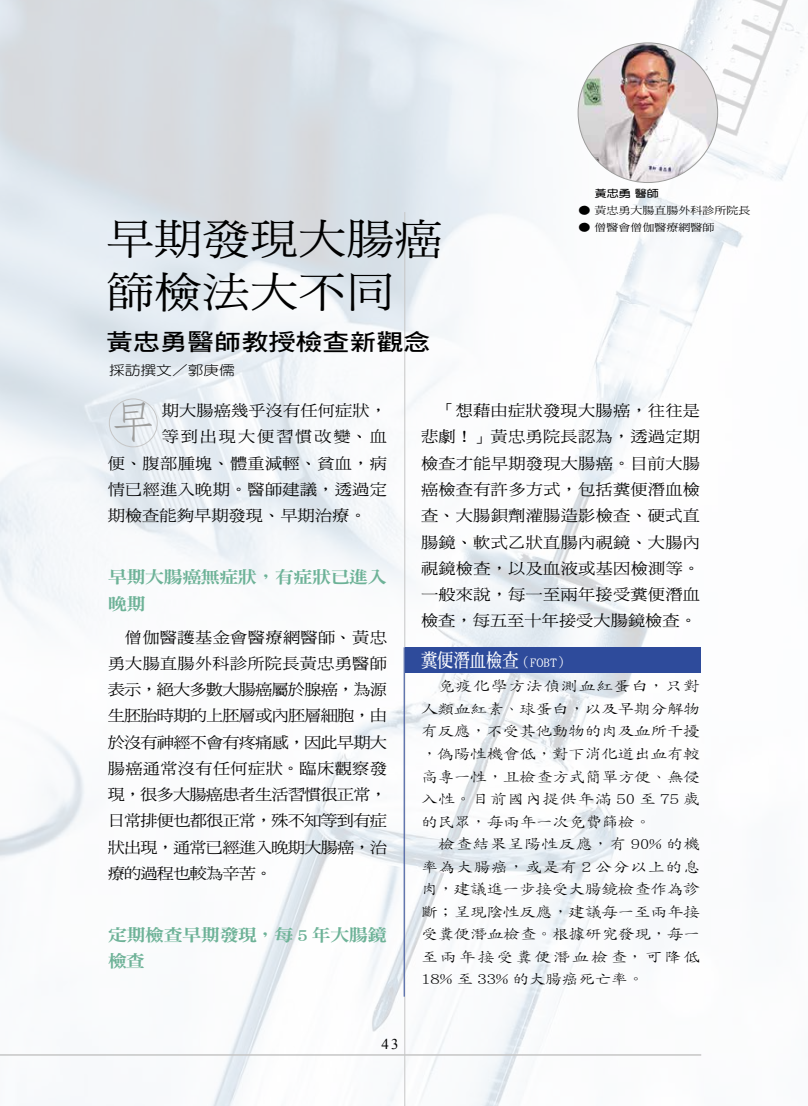
<style>
.page{position:relative;width:808px;height:1106px;background:#fff}
.page>*{position:absolute;margin:0;border:0;box-sizing:border-box;transform-origin:0 0}
.t1{font:44.7px "DF Fang Song Std W4";color:#9d9d9c}
.t2{font:42.3px/52.5px "DF Ming Std W5";color:#000;scale:1.14 1}
.t3{font:22.95px "DF Hei Std W7";color:#000;scale:1.18 1}
.t4{font:19.2px "DF Ming Std W7";color:#fff;scale:.85 1}
.t5{font:17.1px/26.2px "DF Ming Std W9";letter-spacing:-.05em;color:#6db297;scale:1.14 1}
.t6{font:15.6px/26.2px "DF Ming Std W5";letter-spacing:.005em;color:#000;text-align:justify;scale:1.11 1}
.t7{font:15.6px "DF Ming Std W5";letter-spacing:.105em;color:#000;scale:1.11 1}
.t8{font:14.85px "Times New Roman";color:#000}
.t9{font:14.4px/22.5px "DF Kai Shu Std W3";letter-spacing:-.035em;color:#000;text-align:justify;scale:1.18 1}
.t10{font:13.35px "DF Yuan Std W3";color:#000;scale:1.18 1}
.t11{font:10.2px "DF Ming Std W5";color:#000;scale:1.18 1}
.t12{font:10.2px "DF Yuan Std W7";color:#000;scale:1.18 1}
.s1{font-size:13.5px}
</style>
<div class="page">
<img style="left:0;top:0;width:804px;height:1106px">
<hr style="left:404px;top:212px;width:1px;height:894px;background:#c6c6c6">
<hr style="left:0;top:1054px;width:701px;height:1px;background:#c6c6c6">
<img style="left:578px;top:43px;width:140px;height:139px;border-radius:70px">
<div style="left:405px;top:647px;width:295px;height:25px;background:#2e4b9b"></div>
<hr style="left:404px;top:647px;width:1px;height:349px;background:#2e4b9b">
<div style="left:109px;top:398px;width:49px;height:49px;border:1px solid #c6c6c6;border-radius:50%"></div>
<h2 class="t2" style="left:106px;top:212px;width:296px">早期發現大腸癌篩檢法大不同</h2>
<h3 class="t3" style="left:106px;top:329px;width:276px">黃忠勇醫師教授檢查新觀念</h3>
<p class="t10" style="left:109px;top:363px;width:108px">採訪撰文／郭庚儒</p>
<p class="t12" style="left:595px;top:188px;width:56px">黃忠勇 醫師</p>
<p class="t11" style="left:578px;top:205px;width:147px">● 黃忠勇大腸直腸外科診所院長</p>
<p class="t11" style="left:578px;top:221px;width:117px">● 僧醫會僧伽醫療網醫師</p>
<h1 class="t1" style="left:111px;top:398px;width:46px">早</h1>
<p class="t6" style="left:162px;top:397px;width:204px">期大腸癌幾乎沒有任何症狀，</p>
<p class="t7" style="left:162px;top:428px;width:204px">等到出現大便習慣改變、血</p>
<p class="t6" style="left:108px;top:450px;width:253px">便、腹部腫塊、體重減輕、貧血，病</p>
<p class="t6" style="left:108px;top:476px;width:253px">情已經進入晚期。醫師建議，透過定</p>
<p class="t6" style="left:108px;top:502px;width:235px">期檢查能夠早期發現、早期治療。</p>
<p class="t5" style="left:108px;top:564px;width:246px">早期大腸癌無症狀，有症狀已進入晚期</p>
<p class="t6" style="left:108px;top:623px;width:253px;text-indent:17px">僧伽醫護基金會醫療網醫師、黃忠勇大腸直腸外科診所院長黃忠勇醫師表示，絕大多數大腸癌屬於腺癌，為源生胚胎時期的上胚層或內胚層細胞，由於沒有神經不會有疼痛感，因此早期大腸癌通常沒有任何症狀。臨床觀察發現，很多大腸癌患者生活習慣很正常，日常排便也都很正常，殊不知等到有症狀出現，通常已經進入晚期大腸癌，治療的過程也較為辛苦。</p>
<p class="t5" style="left:108px;top:921px;width:246px">定期檢查早期發現，每 5 年大腸鏡檢查</p>
<p class="t8" style="left:381px;top:1034px;width:19px">43</p>
<p class="t6" style="left:421px;top:397px;width:253px;text-indent:17px">「想藉由症狀發現大腸癌，往往是悲劇！」黃忠勇院長認為，透過定期檢查才能早期發現大腸癌。目前大腸癌檢查有許多方式，包括糞便潛血檢查、大腸鋇劑灌腸造影檢查、硬式直腸鏡、軟式乙狀直腸內視鏡、大腸內視鏡檢查，以及血液或基因檢測等。一般來說，每一至兩年接受糞便潛血檢查，每五至十年接受大腸鏡檢查。</p>
<p class="t4" style="left:421px;top:649px;width:175px">糞便潛血檢查<span class="s1">（FOBT）</span></p>
<p class="t9" style="left:421px;top:675px;width:238px;text-indent:17px">免疫化學方法偵測血紅蛋白，只對人類血紅素、球蛋白，以及早期分解物有反應，不受其他動物的肉及血所干擾，偽陽性機會低，對下消化道出血有較高專一性，且檢查方式簡單方便、無侵入性。目前國內提供年滿 50 至 75 歲的民眾，每兩年一次免費篩檢。</p>
<p class="t9" style="left:421px;top:832px;width:238px;text-indent:17px">檢查結果呈陽性反應，有 90% 的機率為大腸癌，或是有 2 公分以上的息肉，建議進一步接受大腸鏡檢查作為診斷；呈現陰性反應，建議每一至兩年接受糞便潛血檢查。根據研究發現，每一至兩年接受糞便潛血檢查，可降低18% 至 33% 的大腸癌死亡率。</p>
</div>
